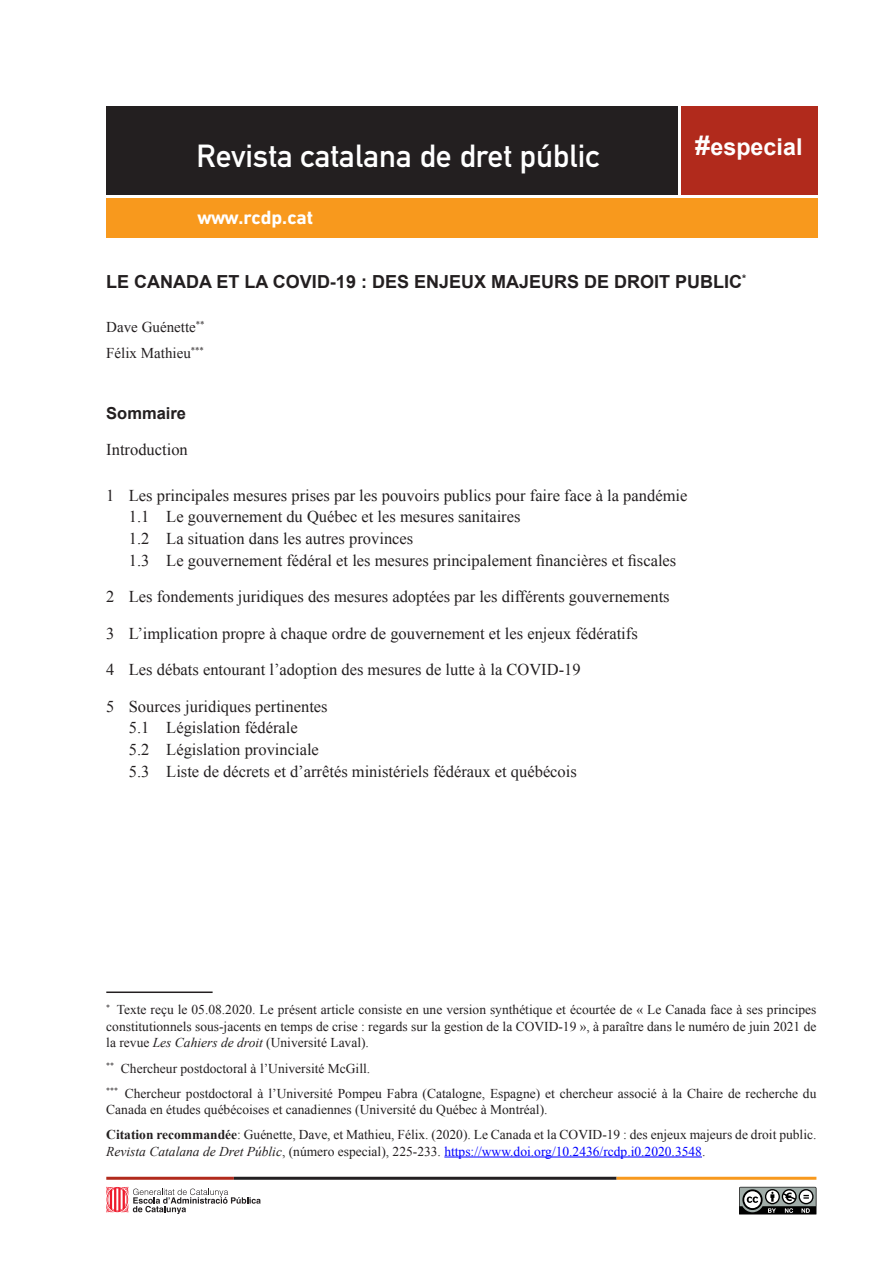
<style>
.page{position:relative;width:893px;height:1263px;background:#fff}
.page>*{position:absolute;margin:0;border:0;box-sizing:border-box;transform-origin:0 0}
.t1{font:700 31.5px "DIN Alternate";color:#fff}
.t2{font:700 23.25px "Arial";letter-spacing:.005em;color:#fff}
.t3{font:700 19.5px "DIN Next LT Pro";letter-spacing:-.01em;color:#fff}
.Títol_article{font:700 18px "Arial";color:#231f20}
.TOC_titol_1_cos_de_t{font:16.5px "Times New Roman";color:#231f20}
.TOC_titol_2_cos_de_t{font:16.5px "Times New Roman";color:#231f20}
.cos_de_text{font:16.5px "Times New Roman";color:#231f20}
.Títol_1{font:700 16.5px "Arial";color:#231f20}
.nom_de_l_autor_2n{font:15px "Times New Roman";color:#231f20}
.nom_de_l_autor{font:15px "Times New Roman";color:#231f20}
.nota_a_peu_de_pàgina{font:13.5px/16.5px "Times New Roman";color:#231f20}
.s1{font-size:27px}
.s2{font-style:italic}
.s3{font-weight:700}
.s4{color:#00f}
</style>
<div class="page">
<svg style="left:106px;top:1187px;width:155px;height:27px"></svg>
<svg style="left:739px;top:1187px;width:77px;height:27px"></svg>
<div style="left:106px;top:106px;width:572px;height:88px;background:#231f20"></div>
<div style="left:106px;top:198px;width:711px;height:40px;background:#f8991d"></div>
<div style="left:681px;top:106px;width:136px;height:88px;background:#b12a1c"></div>
<hr style="left:106px;top:1177px;width:128px;height:3px;background:#b12a1c">
<hr style="left:234px;top:1177px;width:383px;height:3px;background:#231f20">
<hr style="left:617px;top:1177px;width:199px;height:3px;background:#f8991d">
<hr style="left:106px;top:991px;width:107px;height:2px;background:#231f20">
<hr style="left:444px;top:1156px;width:258px;height:1px;background:#00f">
<h1 class="t1" style="left:197px;top:132px;width:404px">Revista catalana de dret públic</h1>
<h2 class="t2" style="left:695px;top:131px;width:109px"><span class="s1">#</span>especial</h2>
<h3 class="t3" style="left:197px;top:206px;width:117px">www.rcdp.cat</h3>
<p class="Títol_article" style="left:106px;top:270px;width:641px">LE CANADA ET LA COVID-19 : DES ENJEUX MAJEURS DE DROIT PUBLIC<sup>*</sup></p>
<p class="nom_de_l_autor" style="left:106px;top:317px;width:100px">Dave Guénette<sup>**</sup></p>
<p class="nom_de_l_autor_2n" style="left:106px;top:343px;width:99px">Félix Mathieu<sup>***</sup></p>
<p class="Títol_1" style="left:106px;top:402px;width:81px">Sommaire</p>
<p class="cos_de_text" style="left:106px;top:439px;width:83px">Introduction</p>
<p class="TOC_titol_1_cos_de_t" style="left:106px;top:484px;width:583px">1 Les principales mesures prises par les pouvoirs publics pour faire face à la pandémie</p>
<p class="TOC_titol_2_cos_de_t" style="left:129px;top:506px;width:393px">1.1 Le gouvernement du Québec et les mesures sanitaires</p>
<p class="TOC_titol_2_cos_de_t" style="left:129px;top:527px;width:286px">1.2 La situation dans les autres provinces</p>
<p class="TOC_titol_2_cos_de_t" style="left:129px;top:549px;width:549px">1.3 Le gouvernement fédéral et les mesures principalement financières et fiscales</p>
<p class="TOC_titol_1_cos_de_t" style="left:106px;top:586px;width:565px">2 Les fondements juridiques des mesures adoptées par les différents gouvernements</p>
<p class="TOC_titol_1_cos_de_t" style="left:106px;top:622px;width:533px">3 L’implication propre à chaque ordre de gouvernement et les enjeux fédératifs</p>
<p class="TOC_titol_1_cos_de_t" style="left:106px;top:659px;width:476px">4 Les débats entourant l’adoption des mesures de lutte à la COVID-19</p>
<p class="TOC_titol_1_cos_de_t" style="left:106px;top:695px;width:223px">5 Sources juridiques pertinentes</p>
<p class="TOC_titol_2_cos_de_t" style="left:129px;top:717px;width:171px">5.1 Législation fédérale</p>
<p class="TOC_titol_2_cos_de_t" style="left:129px;top:738px;width:192px">5.2 Législation provinciale</p>
<p class="TOC_titol_2_cos_de_t" style="left:129px;top:760px;width:450px">5.3 Liste de décrets et d’arrêtés ministériels fédéraux et québécois</p>
<p class="nota_a_peu_de_pàgina" style="left:106px;top:1001px;width:712px;text-align:justify"><sup>*</sup> Texte reçu le 05.08.2020. Le présent article consiste en une version synthétique et écourtée de « Le Canada face à ses principes constitutionnels sous-jacents en temps de crise : regards sur la gestion de la COVID-19 », à paraître dans le numéro de juin 2021 de la revue <span class="s2">Les Cahiers de droit</span> (Université Laval).</p>
<p class="nota_a_peu_de_pàgina" style="left:106px;top:1060px;width:265px"><sup>**</sup> Chercheur postdoctoral à l’Université McGill.</p>
<p class="nota_a_peu_de_pàgina" style="left:106px;top:1085px;width:712px"><sup>***</sup> Chercheur postdoctoral à l’Université Pompeu Fabra (Catalogne, Espagne) et chercheur associé à la Chaire de recherche du<br>Canada en études québécoises et canadiennes (Université du Québec à Montréal).</p>
<p class="nota_a_peu_de_pàgina" style="left:106px;top:1126px;width:712px"><span class="s3">Citation recommandée</span>: Guénette, Dave, et Mathieu, Félix. (2020). Le Canada et la COVID-19 : des enjeux majeurs de droit public.<br><span class="s2">Revista Catalana de Dret Públic</span>, (número especial), 225-233. <span class="s4">https://www.doi.org/10.2436/rcdp.i0.2020.3548</span>.</p>
</div>
